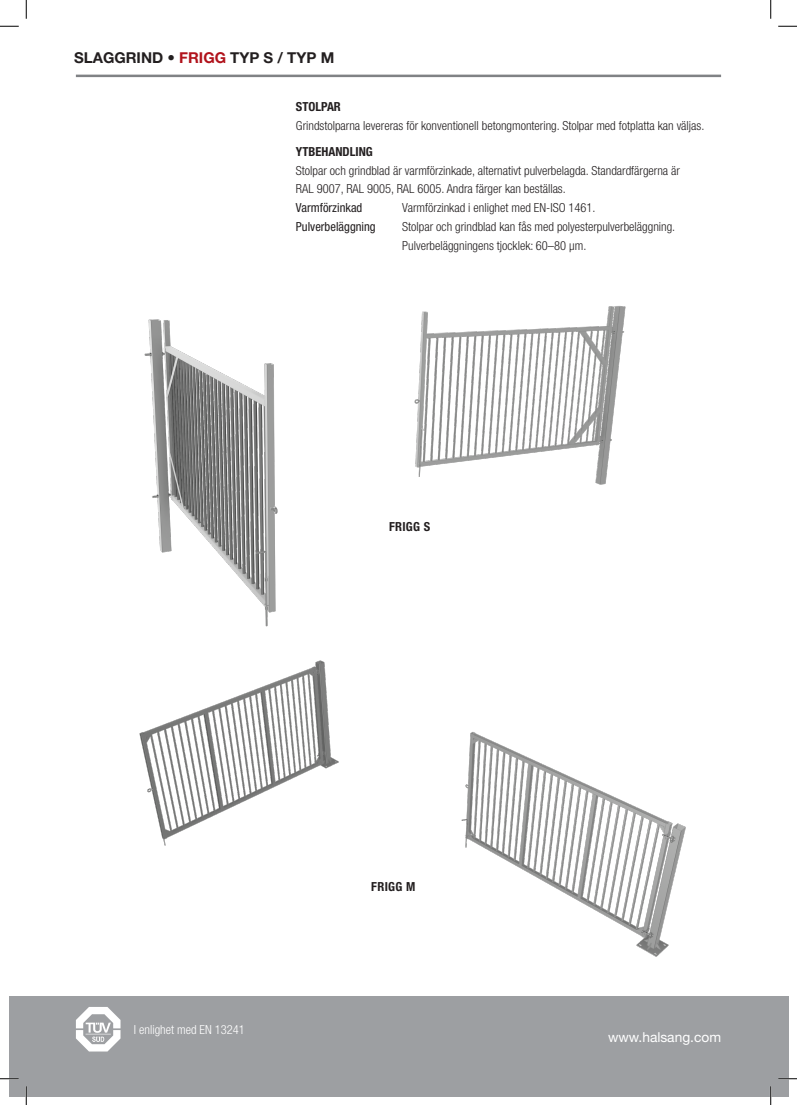
<style>
.page{position:relative;width:797px;height:1105px;background:#fff}
.page>*{position:absolute;margin:0;border:0;box-sizing:border-box;transform-origin:0 0}
.t1{font:700 15px "Helvetica Neue LT Std";color:#231f20}
.t2{font:13.75px "Helvetica Neue LT Std";color:#fff}
.Brödtext{font:300 condensed 12.5px/18.8px "Helvetica Neue LT Std";color:#231f20}
.Brödtext-2{font:condensed 12.5px "Helvetica Neue LT Std";color:#231f20}
.Mellanrubrik{font:700 condensed 12.5px "Helvetica Neue LT Std";color:#231f20}
.t3{font:300 condensed 12.5px "Helvetica Neue LT Std";color:#fff}
.Illustartioner{font:700 condensed 12.5px "Helvetica Neue LT Std";letter-spacing:.025em;color:#231f20}
.s1{color:#b1131c}
</style>
<div class="page">
<div style="left:9px;top:996px;width:779px;height:100px;background:#9d9fa2"></div>
<hr style="left:76px;top:75px;width:645px;height:2px;background:#808285">
<img style="left:144px;top:306px;width:482px;height:321px">
<img style="left:139px;top:660px;width:547px;height:297px">
<svg style="left:76px;top:1007px;width:44px;height:44px"></svg>
<svg style="left:0;top:25px;width:19px;height:2px"></svg>
<svg style="left:778px;top:25px;width:19px;height:2px"></svg>
<svg style="left:0;top:1078px;width:19px;height:1px"></svg>
<svg style="left:778px;top:1078px;width:19px;height:1px"></svg>
<svg style="left:25px;top:0;width:2px;height:19px"></svg>
<svg style="left:25px;top:1086px;width:2px;height:19px"></svg>
<svg style="left:770px;top:0;width:1px;height:19px"></svg>
<svg style="left:770px;top:1086px;width:1px;height:19px"></svg>
<p class="t1" style="left:74px;top:48px;width:262px">SLAGGRIND • <span class="s1">FRIGG</span> TYP S / TYP M</p>
<p class="Mellanrubrik" style="left:296px;top:99px;width:46px">STOLPAR</p>
<p class="Brödtext" style="left:296px;top:116px;width:410px">Grindstolparna levereras för konventionell betongmontering. Stolpar med fotplatta kan väljas.</p>
<p class="Mellanrubrik" style="left:296px;top:144px;width:78px">YTBEHANDLING</p>
<p class="Brödtext" style="left:296px;top:161px;width:385px">Stolpar och grindblad är varmförzinkade, alternativt pulverbelagda. Standardfärgerna är<br>RAL 9007, RAL 9005, RAL 6005. Andra färger kan beställas.</p>
<p class="Brödtext-2" style="left:296px;top:201px;width:68px">Varmförzinkad</p>
<p class="Brödtext" style="left:402px;top:198px;width:195px">Varmförzinkad i enlighet med EN-ISO 1461.</p>
<p class="Brödtext-2" style="left:296px;top:219px;width:81px">Pulverbeläggning</p>
<p class="Brödtext" style="left:402px;top:217px;width:274px">Stolpar och grindblad kan fås med polyesterpulverbeläggning.<br>Pulverbeläggningens tjocklek: 60–80 μm.</p>
<p class="Illustartioner" style="left:389px;top:519px;width:43px">FRIGG S</p>
<p class="t3" style="left:134px;top:1022px;width:112px">I enlighet med EN 13241</p>
<p class="Illustartioner" style="left:371px;top:879px;width:45px">FRIGG M</p>
<p class="t2" style="left:608px;top:1029px;width:115px">www.halsang.com</p>
</div>
